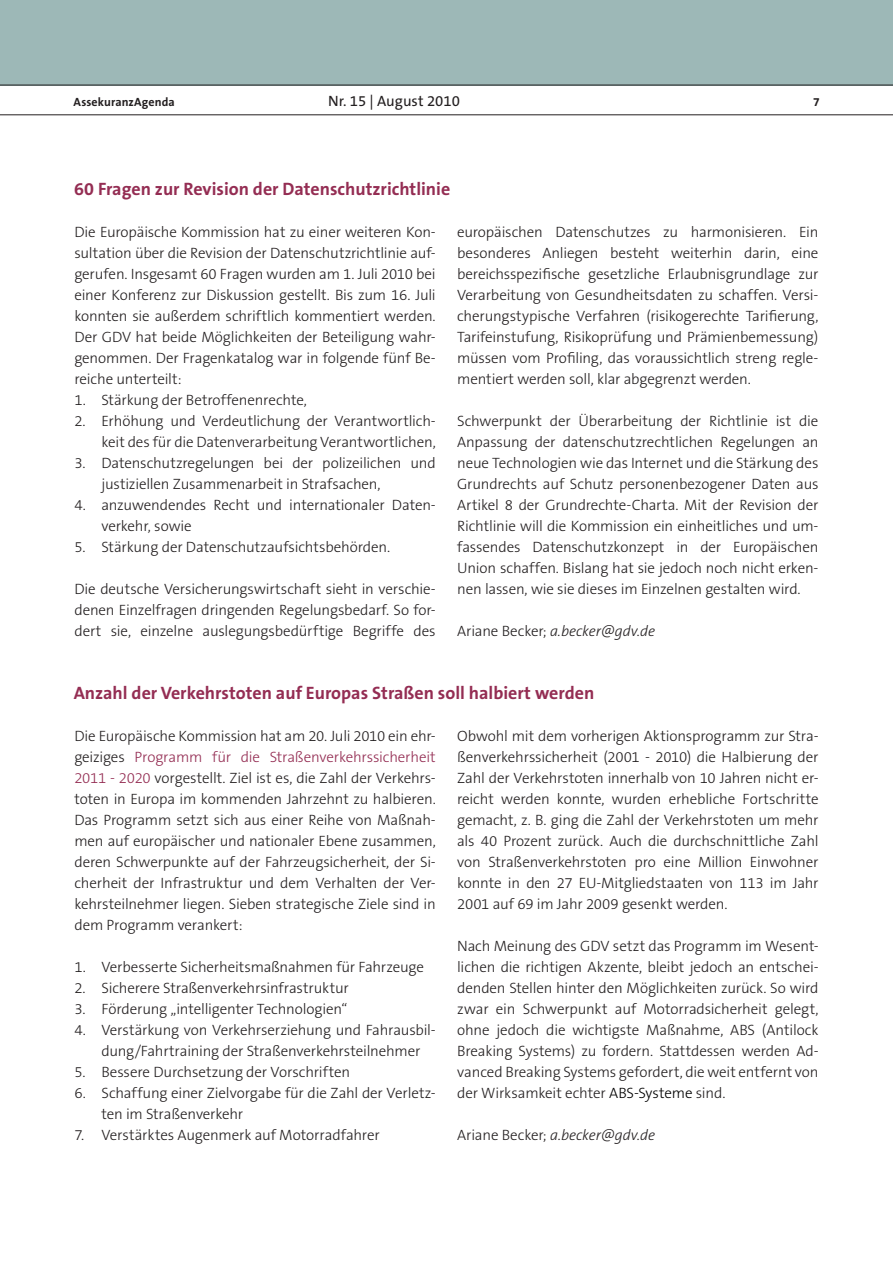
<style>
.page{position:relative;width:893px;height:1263px;background:#fff}
.page>*{position:absolute;margin:0;border:0;box-sizing:border-box;transform-origin:0 0}
.t1{font:700 18px "The Sans B7";color:#942d53}
.t2{font:300 15px/21px "The Sans B3";letter-spacing:-.01em;color:#231f20;text-align:justify}
.t3{font:italic 300 15px "The Sans B3";letter-spacing:-.005em;color:#231f20}
.t4{font:15px "The Sans B5 Plain";color:#231f20}
.t5{font:700 12px "The Sans B7";letter-spacing:.01em;color:#231f20}
.s1{font-style:normal}
.s2{color:#942d53}
.s3{color:#000}
</style>
<div class="page">
<div style="left:0;top:0;width:893px;height:85px;background:#9db8b7"></div>
<hr style="left:0;top:85px;width:893px;height:1px;background:#231f20">
<hr style="left:0;top:114px;width:893px;height:1px;background:#231f20">
<p class="t5" style="left:74px;top:95px;width:103px">AssekuranzAgenda</p>
<p class="t4" style="left:328px;top:93px;width:133px">Nr. 15 | August 2010</p>
<p class="t5" style="left:813px;top:95px;width:8px">7</p>
<p class="t1" style="left:74px;top:179px;width:377px">60 Fragen zur Revision der Datenschutzrichtlinie</p>
<p class="t2" style="left:74px;top:222px;width:363px">Die Europäische Kommission hat zu einer weiteren Kon&shy;sultation über die Revision der Datenschutzrichtlinie auf&shy;gerufen. Insgesamt 60 Fragen wurden am 1. Juli 2010 bei einer Konferenz zur Diskussion gestellt. Bis zum 16. Juli konnten sie außerdem schriftlich kommentiert werden.<br>Der GDV hat beide Möglichkeiten der Beteiligung wahr&shy;genommen. Der Fragenkatalog war in folgende fünf Be&shy;reiche unterteilt:</p>
<p class="t2" style="left:74px;top:390px;width:234px">1. Stärkung der Betroffenenrechte,</p>
<p class="t2" style="left:74px;top:411px;width:363px;text-align:right">2. Erhöhung und Verdeutlichung der Verantwortlich&shy;keit des für die Datenverarbeitung Verantwortlichen,</p>
<p class="t2" style="left:101px;top:453px;width:336px;text-indent:-27px">3. Datenschutzregelungen bei der polizeilichen und justiziellen Zusammenarbeit in Strafsachen,</p>
<p class="t2" style="left:101px;top:495px;width:336px;text-indent:-27px">4. anzuwendendes Recht und internationaler Daten&shy;verkehr, sowie</p>
<p class="t2" style="left:74px;top:537px;width:317px">5. Stärkung der Datenschutzaufsichtsbehörden.</p>
<p class="t2" style="left:74px;top:579px;width:363px">Die deutsche Versicherungswirtschaft sieht in verschie&shy;denen Einzelfragen dringenden Regelungsbedarf. So for&shy;dert sie, einzelne auslegungsbedürftige Begriffe des</p>
<p class="t2" style="left:457px;top:222px;width:363px">europäischen Datenschutzes zu harmonisieren. Ein besonderes Anliegen besteht weiterhin darin, eine bereichsspezifische gesetzliche Erlaubnisgrundlage zur Verarbeitung von Gesundheitsdaten zu schaffen. Versi&shy;cherungstypische Verfahren (risikogerechte Tarifierung, Tarifeinstufung, Risikoprüfung und Prämienbemessung) müssen vom Profiling, das voraussichtlich streng regle&shy;mentiert werden soll, klar abgegrenzt werden.</p>
<p class="t2" style="left:457px;top:411px;width:363px">Schwerpunkt der Überarbeitung der Richtlinie ist die Anpassung der datenschutzrechtlichen Regelungen an neue Technologien wie das Internet und die Stärkung des Grundrechts auf Schutz personenbezogener Daten aus Artikel 8 der Grundrechte-Charta. Mit der Revision der Richtlinie will die Kommission ein einheitliches und um&shy;fassendes Datenschutzkonzept in der Europäischen Union schaffen. Bislang hat sie jedoch noch nicht erken&shy;nen lassen, wie sie dieses im Einzelnen gestalten wird.</p>
<p class="t3" style="left:457px;top:623px;width:200px"><span class="s1">Ariane Becker;</span> a.becker@gdv.de</p>
<p class="t1" style="left:74px;top:684px;width:522px">Anzahl der Verkehrstoten auf Europas Straßen soll halbiert werden</p>
<p class="t2" style="left:74px;top:726px;width:363px">Die Europäische Kommission hat am 20. Juli 2010 ein ehr&shy;geiziges <span class="s2">Programm für die Straßenverkehrssicherheit 2011 - 2020</span> vorgestellt. Ziel ist es, die Zahl der Verkehrs&shy;toten in Europa im kommenden Jahrzehnt zu halbieren.<br>Das Programm setzt sich aus einer Reihe von Maßnah&shy;men auf europäischer und nationaler Ebene zusammen, deren Schwerpunkte auf der Fahrzeugsicherheit, der Si&shy;cherheit der Infrastruktur und dem Verhalten der Ver&shy;kehrsteilnehmer liegen. Sieben strategische Ziele sind in dem Programm verankert:</p>
<p class="t2" style="left:74px;top:957px;width:351px">1. Verbesserte Sicherheitsmaßnahmen für Fahrzeuge</p>
<p class="t2" style="left:74px;top:978px;width:276px">2. Sicherere Straßenverkehrsinfrastruktur</p>
<p class="t2" style="left:74px;top:999px;width:274px">3. Förderung „intelligenter Technologien“</p>
<p class="t2" style="left:101px;top:1020px;width:336px;text-indent:-27px">4. Verstärkung von Verkehrserziehung und Fahrausbil&shy;dung/Fahrtraining der Straßenverkehrsteilnehmer</p>
<p class="t2" style="left:74px;top:1062px;width:277px">5. Bessere Durchsetzung der Vorschriften</p>
<p class="t2" style="left:101px;top:1083px;width:336px;text-indent:-27px">6. Schaffung einer Zielvorgabe für die Zahl der Verletz&shy;ten im Straßenverkehr</p>
<p class="t2" style="left:74px;top:1125px;width:307px">7. Verstärktes Augenmerk auf Motorradfahrer</p>
<p class="t2" style="left:457px;top:726px;width:363px">Obwohl mit dem vorherigen Aktionsprogramm zur Stra&shy;ßenverkehrssicherheit (2001 - 2010) die Halbierung der Zahl der Verkehrstoten innerhalb von 10 Jahren nicht er&shy;reicht werden konnte, wurden erhebliche Fortschritte gemacht, z. B. ging die Zahl der Verkehrstoten um mehr als 40 Prozent zurück. Auch die durchschnittliche Zahl von Straßenverkehrstoten pro eine Million Einwohner konnte in den 27 EU-Mitgliedstaaten von 113 im Jahr 2001 auf 69 im Jahr 2009 gesenkt werden.</p>
<p class="t2" style="left:457px;top:936px;width:363px">Nach Meinung des GDV setzt das Programm im Wesent&shy;lichen die richtigen Akzente, bleibt jedoch an entschei&shy;denden Stellen hinter den Möglichkeiten zurück. So wird zwar ein Schwerpunkt auf Motorradsicherheit gelegt, ohne jedoch die wichtigste Maßnahme, ABS (Antilock Breaking Systems) zu fordern. Stattdessen werden Ad&shy;vanced Breaking Systems gefordert, die weit entfernt von der Wirksamkeit echter <span class="s3">ABS-Systeme</span> sind.</p>
<p class="t3" style="left:457px;top:1127px;width:200px"><span class="s1">Ariane Becker;</span> a.becker@gdv.de</p>
</div>
